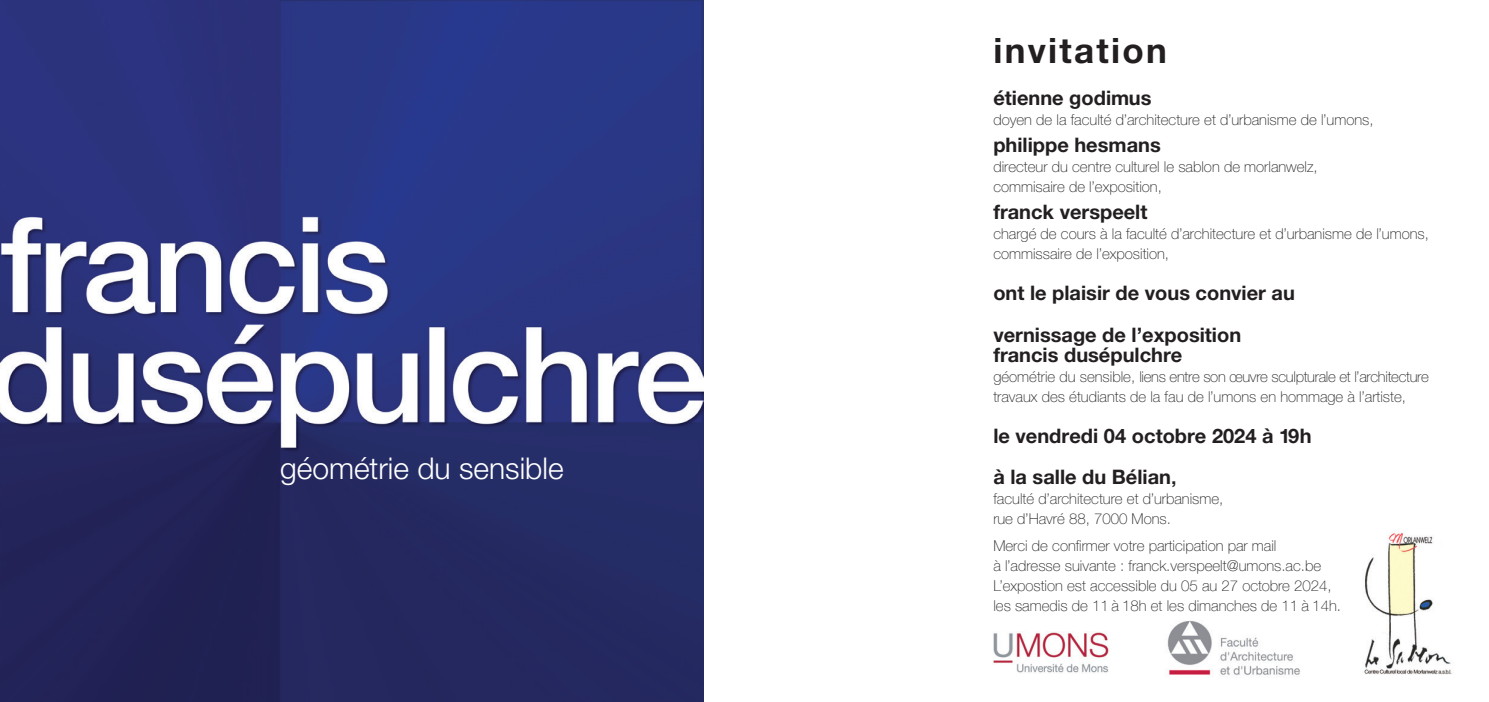
<style>
.page{position:relative;width:1489px;height:702px;background:#fff}
.page>*{position:absolute;margin:0;border:0;box-sizing:border-box;transform-origin:0 0}
.t1{font:35px "Helvetica Neue LT 75 Bd";letter-spacing:.065em;color:#231f20}
.t2{font:30px "Helvetica Neue LT 45 Lt";color:#fff}
.t3{font:20px/41.2px "Helvetica Neue LT 75 Bd";color:#231f20}
.t4{font:15px/20px "Helvetica Neue LT 35 Th";color:#231f20}
.t5{font:100 15px/20px "Helvetica Neue";color:#231f20}
.s1{font-family:"Helvetica Neue LT 65 Md"}
</style>
<div class="page">
<img style="left:0;top:0;width:703px;height:702px">
<img style="left:1167px;top:620px;width:133px;height:55px">
<img style="left:993px;top:632px;width:116px;height:41px">
<img style="left:1364px;top:533px;width:88px;height:142px">
<h2 class="t2" style="left:280px;top:450px;width:285px">géométrie du sensible</h2>
<h1 class="t1" style="left:993px;top:29px;width:175px">invitation</h1>
<h3 class="t3" style="left:993px;top:76px;width:160px">étienne godimus</h3>
<p class="t4" style="left:993px;top:109px;width:382px">doyen de la faculté d’architecture et d’urbanisme de l’umons,</p>
<h3 class="t3" style="left:993px;top:123px;width:169px">philippe hesmans</h3>
<p class="t4" style="left:993px;top:156px;width:326px">directeur du centre culturel le sablon de morlanwelz, commisaire de l’exposition,</p>
<h3 class="t3" style="left:993px;top:191px;width:156px">franck verspeelt</h3>
<p class="t4" style="left:993px;top:223px;width:437px">chargé de cours à la faculté d’architecture et d’urbanisme de l’umons, commissaire de l’exposition,</p>
<h3 class="t3" style="left:993px;top:272px;width:303px">ont le plaisir de vous convier au vernissage de l’exposition</h3>
<h3 class="t3" style="left:993px;top:333px;width:190px">francis dusépulchre</h3>
<p class="t4" style="left:993px;top:366px;width:437px">géométrie du sensible, liens entre son œuvre sculpturale et l’architecture travaux des étudiants de la fau de l’umons en hommage à l’artiste,</p>
<h3 class="t3" style="left:993px;top:414px;width:320px">le vendredi 04 octobre 2024 à 19h à la salle du Bélian<span class="s1">,</span></h3>
<p class="t4" style="left:993px;top:488px;width:231px">faculté d’architecture et d’urbanisme, rue d’Havré 88, 7000 Mons.</p>
<p class="t4" style="left:993px;top:536px;width:329px">Merci de confirmer votre participation par mail<br>à l’adresse suivante : franck.verspeelt@umons.ac.be</p>
<p class="t5" style="left:993px;top:575px;width:349px">L’expostion est accessible du 05 au 27 octobre 2024, les samedis de 11 à 18h et les dimanches de 11 à 14h.</p>
</div>
